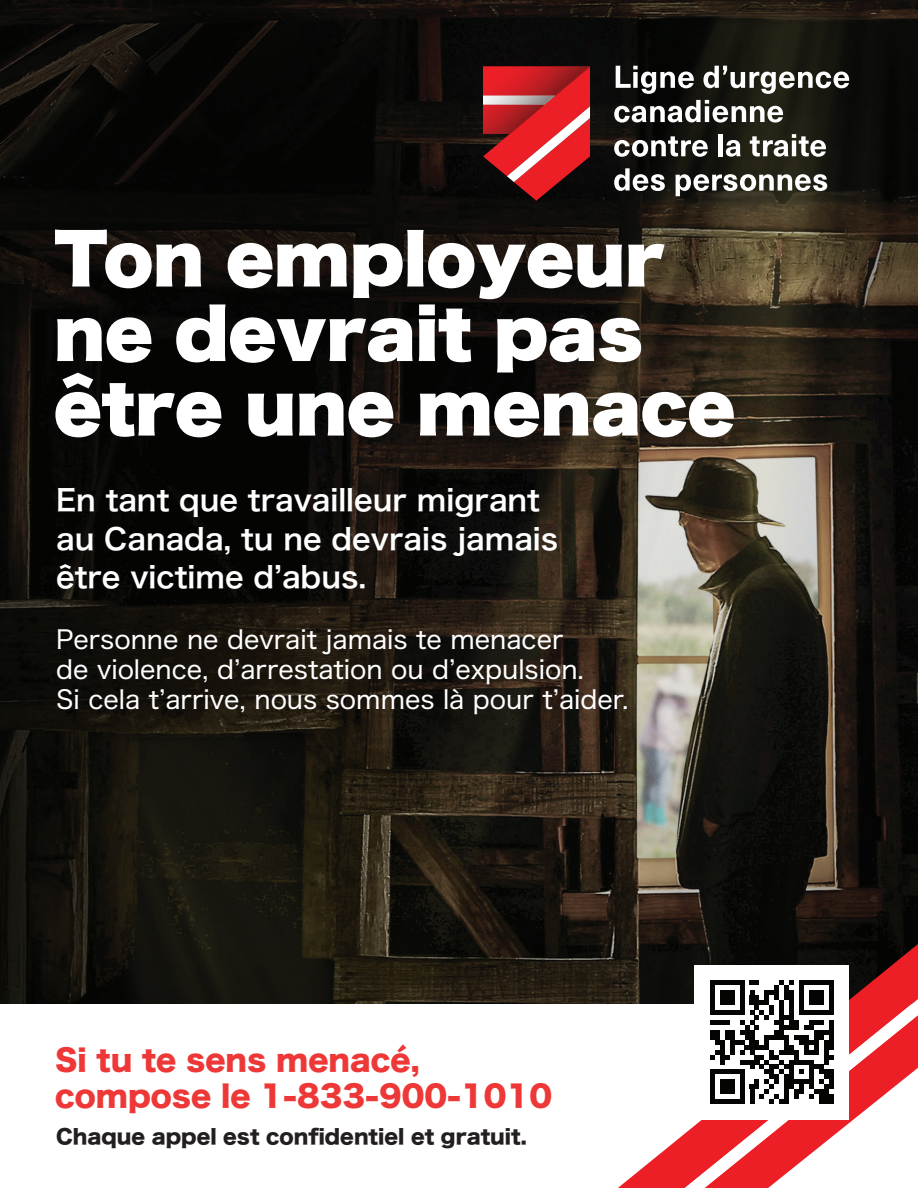
<style>
.page{position:relative;width:918px;height:1188px;background:#fff}
.page>*{position:absolute;margin:0;border:0;box-sizing:border-box;transform-origin:0 0}
.t1{font:66.3px/74.6px "Hiragino Sans W9";color:#fff}
.t2{font:29.4px/35.7px "Hiragino Sans W8";color:#ee3838}
.t3{font:29.25px/38.7px "Hiragino Sans W6";color:#fff}
.t4{font:25.5px/29.8px "Hiragino Sans W4";color:#fff}
.t5{font:19.95px "Hiragino Sans W8";color:#231f20}
</style>
<div class="page">
<img style="left:0;top:0;width:918px;height:1004px">
<svg style="left:618px;top:944px;width:300px;height:244px"></svg>
<svg style="left:685px;top:999px;width:19px;height:189px"></svg>
<div style="left:695px;top:965px;width:154px;height:154px;background:#fff"></div>
<svg style="left:704px;top:980px;width:214px;height:208px"></svg>
<div style="left:710px;top:1099px;width:35px;height:5px;background:#040503"></div>
<div style="left:720px;top:1079px;width:15px;height:15px;background:#040503"></div>
<svg style="left:616px;top:66px;width:78px;height:28px"></svg>
<svg style="left:703px;top:66px;width:146px;height:28px"></svg>
<svg style="left:614px;top:100px;width:169px;height:23px"></svg>
<svg style="left:614px;top:136px;width:94px;height:21px"></svg>
<div style="left:718px;top:134px;width:5px;height:22px;background:#fff"></div>
<svg style="left:726px;top:140px;width:15px;height:17px"></svg>
<svg style="left:750px;top:134px;width:76px;height:23px"></svg>
<svg style="left:614px;top:168px;width:51px;height:23px"></svg>
<svg style="left:676px;top:174px;width:151px;height:22px"></svg>
<svg style="left:483px;top:134px;width:107px;height:67px;background:#982a2d"></svg>
<img style="left:483px;top:105px;width:27px;height:29px">
<img style="left:483px;top:67px;width:27px;height:29px">
<img style="left:483px;top:96px;width:27px;height:9px">
<img style="left:510px;top:67px;width:80px;height:67px">
<h1 class="t1" style="left:54px;top:224px;width:683px">Ton employeur ne devrait pas être une menace</h1>
<p class="t3" style="left:56px;top:479px;width:504px">En tant que travailleur migrant au Canada, tu ne devrais jamais être victime d’abus.</p>
<p class="t4" style="left:56px;top:623px;width:574px">Personne ne devrait jamais te menacer<br>de violence, d’arrestation ou d’expulsion.<br>Si cela t’arrive, nous sommes là pour t’aider.</p>
<p class="t2" style="left:55px;top:1043px;width:499px">Si tu te sens menacé, compose le 1-833-900-1010</p>
<p class="t5" style="left:56px;top:1126px;width:472px">Chaque appel est confidentiel et gratuit.</p>
</div>
